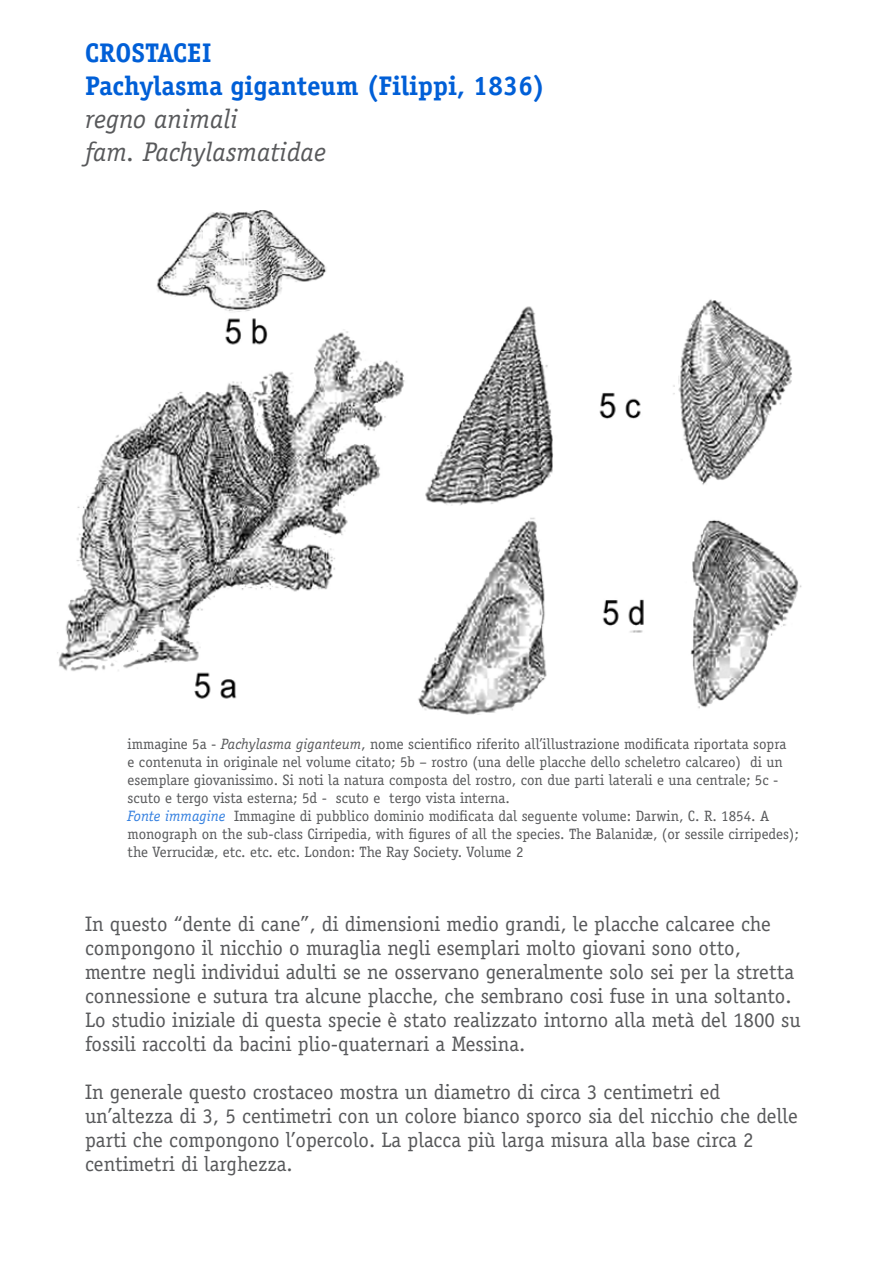
<style>
.page{position:relative;width:893px;height:1263px;background:#fff}
.page>*{position:absolute;margin:0;border:0;box-sizing:border-box;transform-origin:0 0}
.t1{font:700 27px/33px "Officina Serif Std";color:#005fd7}
.t2{font:italic 27px/33px "Officina Serif Std";color:#58595b}
.t3{font:21px/24px "Officina Serif Std";color:#58595b}
.t4{font:15px/18px "Officina Serif Std";color:#58595b}
.s1{font-style:italic}
.s2{font-style:italic;color:#337fdf}
</style>
<div class="page">
<img style="left:57px;top:211px;width:745px;height:504px">
<p class="t1" style="left:85px;top:36px;width:462px">Crostacei<br>Pachylasma giganteum (Filippi, 1836)</p>
<p class="t2" style="left:85px;top:102px;width:243px">regno animali<br>fam. Pachylasmatidae</p>
<p class="t4" style="left:128px;top:735px;width:673px">immagine 5a - <span class="s1">Pachylasma giganteum</span>, nome scientifico riferito all’illustrazione modificata riportata sopra<br>e contenuta in originale nel volume citato; 5b – rostro (una delle placche dello scheletro calcareo) di un esemplare giovanissimo. Si noti la natura composta del rostro, con due parti laterali e una centrale; 5c - scuto e tergo vista esterna; 5d - scuto e tergo vista interna.<br><span class="s2">Fonte immagine</span> Immagine di pubblico dominio modificata dal seguente volume: Darwin, C. R. 1854. A monograph on the sub-class Cirripedia, with figures of all the species. The Balanidæ, (or sessile cirripedes); the Verrucidæ, etc. etc. etc. London: The Ray Society. Volume 2</p>
<p class="t3" style="left:85px;top:911px;width:717px">In questo “dente di cane”, di dimensioni medio grandi, le placche calcaree che compongono il nicchio o muraglia negli esemplari molto giovani sono otto, mentre negli individui adulti se ne osservano generalmente solo sei per la stretta connessione e sutura tra alcune placche, che sembrano cosi fuse in una soltanto.<br>Lo studio iniziale di questa specie è stato realizzato intorno alla metà del 1800 su fossili raccolti da bacini plio-quaternari a Messina.</p>
<p class="t3" style="left:85px;top:1079px;width:714px">In generale questo crostaceo mostra un diametro di circa 3 centimetri ed un’altezza di 3, 5 centimetri con un colore bianco sporco sia del nicchio che delle parti che compongono l’opercolo. La placca più larga misura alla base circa 2 centimetri di larghezza.</p>
</div>
